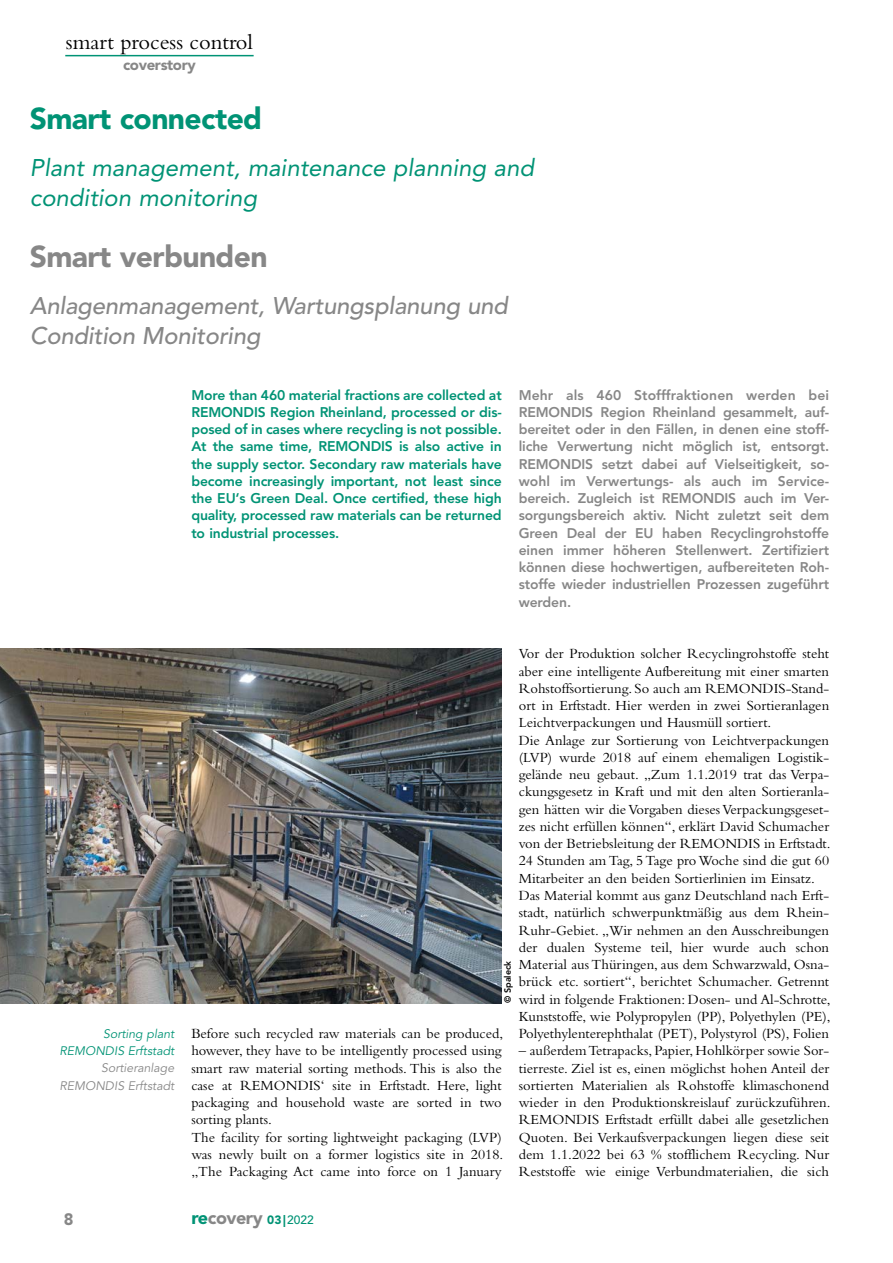
<style>
.page{position:relative;width:893px;height:1263px;background:#fff}
.page>*{position:absolute;margin:0;border:0;box-sizing:border-box;transform-origin:0 0}
.t1{font:900 30px "Avenir LT Std";letter-spacing:-.02em;color:#878787}
.t2{font:900 30px "Avenir LT Std";letter-spacing:-.02em;color:#009375}
.t3{font:italic 24px/30px "Avenir LT Std";color:#009375}
.t4{font:italic 500 24px/30px "Avenir LT Std";letter-spacing:-.01em;color:#878787}
.t5{font:22.5px "Bembo Std";color:#000}
.t6{font:900 18px "Avenir LT Std";letter-spacing:-.025em;color:#878787}
.t7{font:900 16.5px "Avenir LT Std";color:#878787}
.t8{font:900 15px "Avenir LT Std";letter-spacing:-.025em;color:#878787}
.t9{font:14.55px/17.2px "Bembo Std";color:#000}
.t10{font:800 13.95px/17.2px "Avenir LT Std";letter-spacing:-.01em;color:#878787;text-align:justify}
.t11{font:800 13.95px/17.2px "Avenir LT Std";letter-spacing:-.01em;color:#009375;text-align:justify}
.t12{font:italic 12.3px/17.2px "Avenir LT Std";color:#878787;text-align:right}
.t13{font:italic 12.3px/17.2px "Avenir LT Std";color:#009375;text-align:right}
.t14{font:800 9px "Avenir LT Std";color:#000}
.s1{color:#009375}
.s2{font-size:12px;color:#009375}
.s3{font-weight:500;font-size:12px;color:#009375}
</style>
<div class="page">
<hr style="left:65px;top:55px;width:189px;height:1px;background:#009375">
<img style="left:0;top:648px;width:502px;height:355px">
<h3 class="t5" style="left:66px;top:28px;width:189px">smart process control</h3>
<p class="t8" style="left:123px;top:55px;width:74px">coverstory</p>
<h1 class="t2" style="left:30px;top:100px;width:234px">Smart connected</h1>
<h2 class="t3" style="left:30px;top:153px;width:506px">Plant management, maintenance planning and condition monitoring</h2>
<h1 class="t1" style="left:30px;top:238px;width:240px">Smart verbunden</h1>
<h2 class="t4" style="left:30px;top:291px;width:480px">Anlagenmanagement, Wartungsplanung und<br>Condition Monitoring</h2>
<p class="t11" style="left:191px;top:386px;width:312px">More than 460 material fractions are collected at REMONDIS Region Rheinland, processed or dis&shy;posed of in cases where recycling is not possible.<br>At the same time, REMONDIS is also active in the supply sector. Secondary raw materials have become increasingly important, not least since the EU‘s Green Deal. Once certified, these high quality, processed raw materials can be returned to industrial processes.</p>
<p class="t10" style="left:519px;top:386px;width:312px">Mehr als 460 Stofffraktionen werden bei REMONDIS Region Rheinland gesammelt, auf&shy;bereitet oder in den Fällen, in denen eine stoff&shy;liche Verwertung nicht möglich ist, entsorgt.<br>REMONDIS setzt dabei auf Vielseitigkeit, so&shy;wohl im Verwertungs- als auch im Service&shy;bereich. Zugleich ist REMONDIS auch im Ver&shy;sorgungsbereich aktiv. Nicht zuletzt seit dem Green Deal der EU haben Recyclingrohstoffe einen immer höheren Stellenwert. Zertifiziert können diese hochwertigen, aufbereiteten Roh&shy;stoffe wieder industriellen Prozessen zugeführt werden.</p>
<p class="t13" style="left:60px;top:1025px;width:116px">Sorting plant<br>REMONDIS Erftstadt</p>
<p class="t12" style="left:60px;top:1060px;width:116px">Sortieranlage<br>REMONDIS Erftstadt</p>
<p class="t9" style="left:519px;top:645px;width:313px">Vor der Produktion solcher Recyclingrohstoffe steht aber eine intelligente Aufbereitung mit einer smarten Rohstoffsortierung. So auch am REMONDIS-Stand&shy;ort in Erftstadt. Hier werden in zwei Sortieranlagen Leichtverpackungen und Hausmüll sortiert.<br>Die Anlage zur Sortierung von Leichtverpackungen (LVP) wurde 2018 auf einem ehemaligen Logistik&shy;gelände neu gebaut. „Zum 1.1.2019 trat das Verpa&shy;ckungsgesetz in Kraft und mit den alten Sortieranla&shy;gen hätten wir die Vorgaben dieses Verpackungsgeset&shy;zes nicht erfüllen können“, erklärt David Schumacher von der Betriebsleitung der REMONDIS in Erftstadt.<br>24 Stunden am Tag, 5 Tage pro Woche sind die gut 60<br>Mitarbeiter an den beiden Sortierlinien im Einsatz.<br>Das Material kommt aus ganz Deutschland nach Erft&shy;stadt, natürlich schwerpunktmäßig aus dem Rhein-Ruhr-Gebiet. „Wir nehmen an den Ausschreibungen der dualen Systeme teil, hier wurde auch schon Material aus Thüringen, aus dem Schwarzwald, Osna&shy;brück etc. sortiert“, berichtet Schumacher. Getrennt wird in folgende Fraktionen: Dosen- und Al-Schrotte, Kunststoffe, wie Polypropylen (PP), Polyethylen (PE), Polyethylenterephthalat (PET), Polystyrol (PS), Folien</p>
<p class="t9" style="left:519px;top:1042px;width:313px;text-align:justify">– außerdem Tetrapacks, Papier, Hohlkörper sowie Sor&shy;tierreste. Ziel ist es, einen möglichst hohen Anteil der sortierten Materialien als Rohstoffe klimaschonend wieder in den Produktionskreislauf zurückzuführen.<br>REMONDIS Erftstadt erfüllt dabei alle gesetzlichen Quoten. Bei Verkaufsverpackungen liegen diese seit dem 1.1.2022 bei 63 % stofflichem Recycling. Nur Reststoffe wie einige Verbundmaterialien, die sich</p>
<p class="t14" style="left:502px;top:1003px;width:44px;rotate:-90deg">© Spaleck</p>
<p class="t9" style="left:191px;top:1025px;width:313px">Before such recycled raw materials can be produced, however, they have to be intelligently processed using smart raw material sorting methods. This is also the case at REMONDIS‘ site in Erftstadt. Here, light packaging and household waste are sorted in two sorting plants.<br>The facility for sorting lightweight packaging (LVP) was newly built on a former logistics site in 2018. „The Packaging Act came into force on 1 January</p>
<p class="t7" style="left:64px;top:1209px;width:11px">8</p>
<p class="t6" style="left:191px;top:1207px;width:124px"><span class="s1">re</span>covery <span class="s2">03|</span><span class="s3">2022</span></p>
</div>
